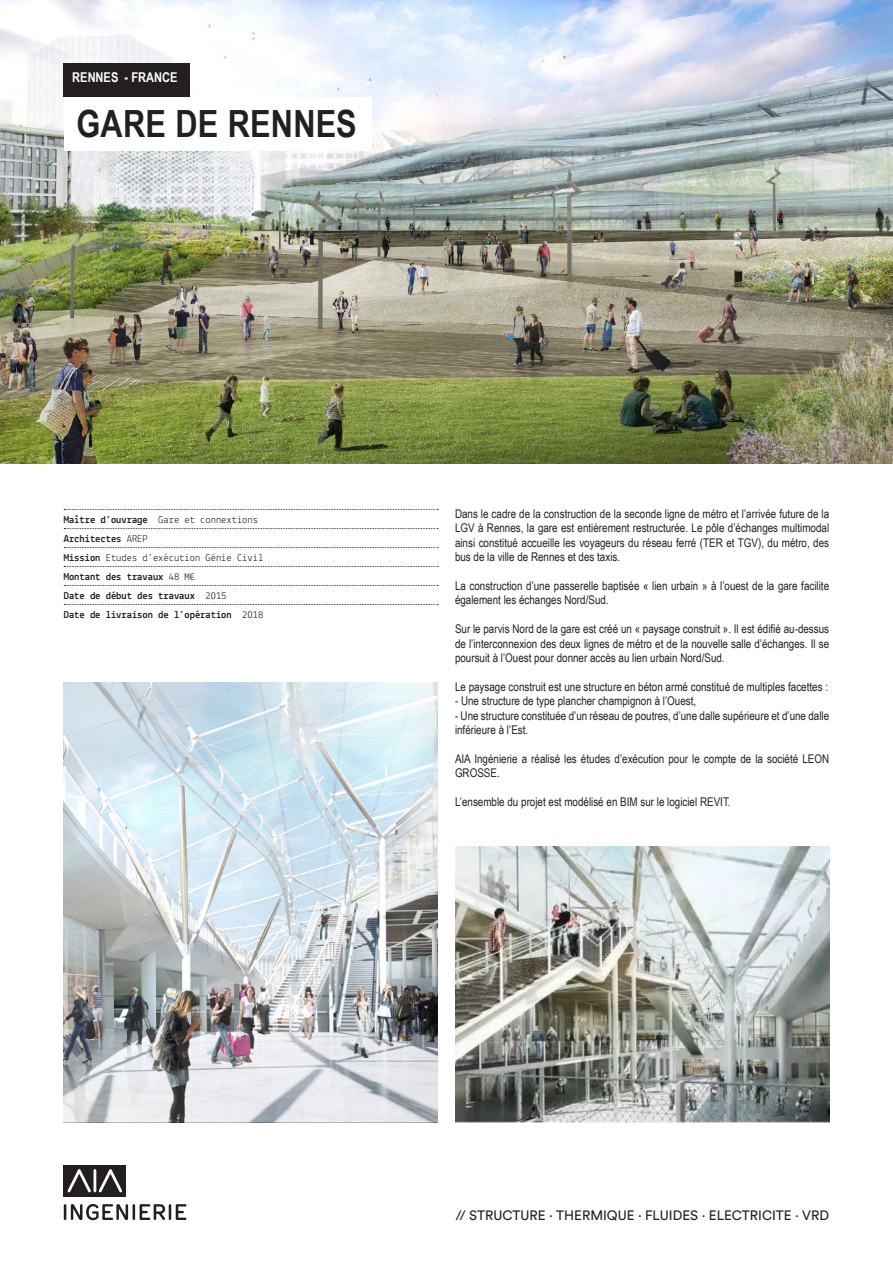
<style>
.page{position:relative;width:893px;height:1263px;background:#fff}
.page>*{position:absolute;margin:0;border:0;box-sizing:border-box;transform-origin:0 0}
.TITRE_1{font:700 37.5px "Arial Narrow";letter-spacing:.005em;color:#231f20}
.t1{font:13.5px "Circular Pro";color:#231f20}
.Chapo_blanc{font:700 13.5px "Arial Narrow";color:#fff}
.t2{font:12px/14.4px "Arial Narrow";color:#231f20}
.Style_de_paragraphe_1{font:700 10.5px "Lekton";color:#231f20}
.Style_de_paragraphe_1-2{font:10.5px "Lekton";color:#231f20}
.s1{font-weight:700}
.s2{font-weight:400}
</style>
<div class="page">
<div style="left:64px;top:1165px;width:62px;height:31px;background:#231f20"></div>
<svg style="left:67px;top:1169px;width:24px;height:23px"></svg>
<hr style="left:94px;top:1169px;width:2px;height:23px;background:#fff">
<svg style="left:99px;top:1169px;width:23px;height:23px"></svg>
<svg style="left:64px;top:1204px;width:122px;height:16px"></svg>
<img style="left:0;top:0;width:893px;height:463px">
<div style="left:64px;top:64px;width:126px;height:33px;background:#231f20"></div>
<div style="left:64px;top:97px;width:308px;height:53px;background:#fff"></div>
<img style="left:64px;top:682px;width:374px;height:441px">
<img style="left:455px;top:846px;width:374px;height:277px">
<svg style="left:64px;top:509px;width:374px;height:1px"></svg>
<svg style="left:64px;top:528px;width:374px;height:1px"></svg>
<svg style="left:64px;top:547px;width:374px;height:1px"></svg>
<svg style="left:64px;top:566px;width:374px;height:1px"></svg>
<svg style="left:64px;top:585px;width:374px;height:1px"></svg>
<svg style="left:64px;top:604px;width:374px;height:1px"></svg>
<p class="Chapo_blanc" style="left:72px;top:67px;width:107px">RENNES - FRANCE</p>
<p class="TITRE_1" style="left:77px;top:95px;width:282px">GARE DE RENNES</p>
<p class="Style_de_paragraphe_1-2" style="left:64px;top:513px;width:196px"><span class="s1">Maître d’ouvrage</span> Gare et connextions</p>
<p class="Style_de_paragraphe_1" style="left:64px;top:532px;width:85px">Architectes <span class="s2">AREP</span></p>
<p class="Style_de_paragraphe_1-2" style="left:64px;top:551px;width:201px"><span class="s1">Mission</span> Etudes d’exécution Génie Civil</p>
<p class="Style_de_paragraphe_1" style="left:64px;top:570px;width:133px">Montant des travaux <span class="s2">48 M€</span></p>
<p class="Style_de_paragraphe_1" style="left:64px;top:589px;width:164px">Date de début des travaux <span class="s2">2015</span></p>
<p class="Style_de_paragraphe_1" style="left:64px;top:608px;width:201px">Date de livraison de l’opération <span class="s2">2018</span></p>
<p class="t2" style="left:455px;top:506px;width:376px;text-align:justify">Dans le cadre de la construction de la seconde ligne de métro et l’arrivée future de la LGV à Rennes, la gare est entièrement restructurée. Le pôle d’échanges multimodal ainsi constitué accueille les voyageurs du réseau ferré (TER et TGV), du métro, des bus de la ville de Rennes et des taxis.</p>
<p class="t2" style="left:455px;top:578px;width:376px">La construction d’une passerelle baptisée « lien urbain » à l’ouest de la gare facilite également les échanges Nord/Sud.</p>
<p class="t2" style="left:455px;top:621px;width:376px;text-align:justify">Sur le parvis Nord de la gare est créé un « paysage construit ». Il est édifié au-dessus de l’interconnexion des deux lignes de métro et de la nouvelle salle d’échanges. Il se poursuit à l’Ouest pour donner accès au lien urbain Nord/Sud.</p>
<p class="t2" style="left:455px;top:679px;width:375px">Le paysage construit est une structure en béton armé constitué de multiples facettes :</p>
<p class="t2" style="left:455px;top:693px;width:243px">- Une structure de type plancher champignon à l’Ouest,</p>
<p class="t2" style="left:455px;top:708px;width:376px">- Une structure constituée d’un réseau de poutres, d’une dalle supérieure et d’une dalle inférieure à l’Est.</p>
<p class="t2" style="left:455px;top:751px;width:376px">AIA Ingénierie a réalisé les études d’exécution pour le compte de la société LEON<br>GROSSE.</p>
<p class="t2" style="left:455px;top:794px;width:277px">L’ensemble du projet est modélisé en BIM sur le logiciel REVIT.</p>
<p class="t1" style="left:456px;top:1206px;width:375px">// STRUCTURE · THERMIQUE · FLUIDES · ELECTRICITE · VRD</p>
</div>
